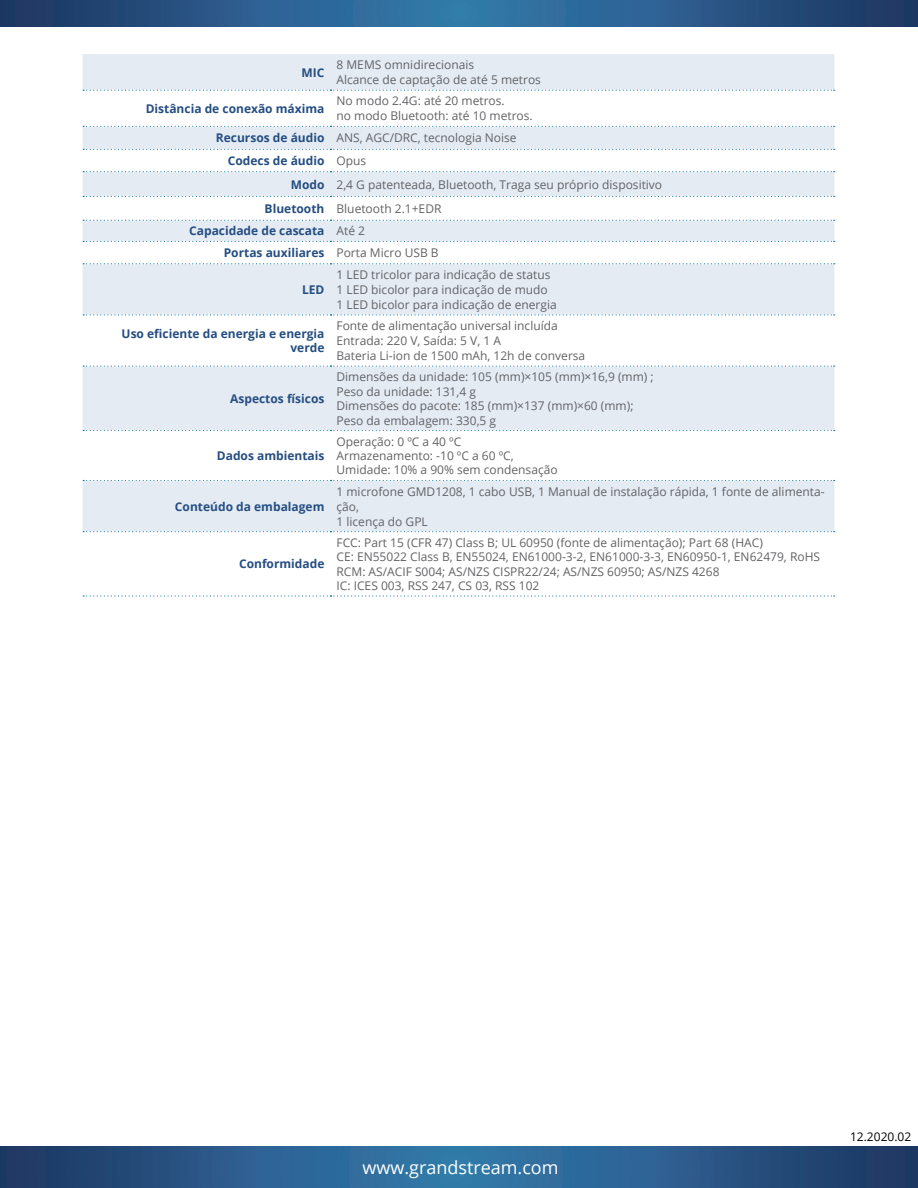
<style>
.page{position:relative;width:918px;height:1188px;background:#fff}
.page>*{position:absolute;margin:0;border:0;box-sizing:border-box;transform-origin:0 0}
.t1{font:18px "Open Sans";color:#fff}
.t2{font:12px/15px "Open Sans";color:#636366}
.t3{font:700 12px/14.4px "Open Sans";color:#254e82;text-align:right}
.t4{font:12px "Open Sans";color:#000}
</style>
<div class="page">
<svg style="left:0;top:0;width:918px;height:27px;background:#295988"></svg>
<svg style="left:0;top:1146px;width:918px;height:42px;background:#295988"></svg>
<svg style="left:83px;top:54px;width:751px;height:477px;fill:#e4ebf3"></svg>
<svg style="left:83px;top:90px;width:752px;height:1px"></svg>
<svg style="left:83px;top:126px;width:752px;height:1px"></svg>
<svg style="left:83px;top:149px;width:752px;height:1px"></svg>
<svg style="left:83px;top:171px;width:752px;height:1px"></svg>
<svg style="left:83px;top:196px;width:752px;height:1px"></svg>
<svg style="left:83px;top:220px;width:752px;height:1px"></svg>
<svg style="left:83px;top:241px;width:752px;height:1px"></svg>
<svg style="left:83px;top:263px;width:752px;height:1px"></svg>
<svg style="left:83px;top:314px;width:752px;height:2px"></svg>
<svg style="left:83px;top:366px;width:752px;height:1px"></svg>
<svg style="left:83px;top:430px;width:752px;height:1px"></svg>
<svg style="left:83px;top:480px;width:752px;height:1px"></svg>
<svg style="left:83px;top:531px;width:752px;height:1px"></svg>
<svg style="left:83px;top:595px;width:752px;height:2px"></svg>
<p class="t3" style="left:302px;top:65px;width:24px">MIC</p>
<p class="t3" style="left:146px;top:101px;width:180px">Distância de conexão máxima</p>
<p class="t2" style="left:337px;top:57px;width:139px">8 MEMS omnidirecionais</p>
<p class="t2" style="left:337px;top:72px;width:206px">Alcance de captação de até 5 metros</p>
<p class="t2" style="left:337px;top:93px;width:170px">No modo 2.4G: até 20 metros.</p>
<p class="t2" style="left:337px;top:108px;width:198px">no modo Bluetooth: até 10 metros.</p>
<p class="t3" style="left:216px;top:131px;width:110px">Recursos de áudio</p>
<p class="t2" style="left:337px;top:130px;width:182px">ANS, AGC/DRC, tecnologia Noise</p>
<p class="t3" style="left:228px;top:153px;width:98px">Codecs de áudio</p>
<p class="t2" style="left:337px;top:153px;width:31px">Opus</p>
<p class="t3" style="left:291px;top:177px;width:35px">Modo</p>
<p class="t2" style="left:337px;top:177px;width:327px">2,4 G patenteada, Bluetooth, Traga seu próprio dispositivo</p>
<p class="t3" style="left:265px;top:201px;width:61px">Bluetooth</p>
<p class="t2" style="left:337px;top:201px;width:106px">Bluetooth 2.1+EDR</p>
<p class="t3" style="left:189px;top:224px;width:137px">Capacidade de cascata</p>
<p class="t2" style="left:337px;top:223px;width:30px">Até 2</p>
<p class="t3" style="left:224px;top:245px;width:102px">Portas auxiliares</p>
<p class="t2" style="left:337px;top:245px;width:104px">Porta Micro USB B</p>
<p class="t3" style="left:302px;top:282px;width:24px">LED</p>
<p class="t2" style="left:337px;top:267px;width:215px">1 LED tricolor para indicação de status</p>
<p class="t2" style="left:337px;top:282px;width:213px">1 LED bicolor para indicação de mudo</p>
<p class="t2" style="left:337px;top:297px;width:222px">1 LED bicolor para indicação de energia</p>
<p class="t3" style="left:122px;top:326px;width:204px">Uso eficiente da energia e energia verde</p>
<p class="t3" style="left:230px;top:391px;width:96px">Aspectos físicos</p>
<p class="t3" style="left:217px;top:448px;width:109px">Dados ambientais</p>
<p class="t3" style="left:175px;top:499px;width:151px">Conteúdo da embalagem</p>
<p class="t3" style="left:239px;top:557px;width:87px">Conformidade</p>
<p class="t2" style="left:337px;top:318px;width:223px">Fonte de alimentação universal incluída</p>
<p class="t2" style="left:337px;top:333px;width:166px">Entrada: 220 V, Saída: 5 V, 1 A</p>
<p class="t2" style="left:337px;top:348px;width:250px">Bateria Li-ion de 1500 mAh, 12h de conversa</p>
<p class="t2" style="left:337px;top:369px;width:319px">Dimensões da unidade: 105 (mm)×105 (mm)×16,9 (mm) ;</p>
<p class="t2" style="left:337px;top:384px;width:141px">Peso da unidade: 131,4 g</p>
<p class="t2" style="left:337px;top:398px;width:299px">Dimensões do pacote: 185 (mm)×137 (mm)×60 (mm);</p>
<p class="t2" style="left:337px;top:412px;width:161px">Peso da embalagem: 330,5 g</p>
<p class="t2" style="left:337px;top:434px;width:126px">Operação: 0 ºC a 40 ºC</p>
<p class="t2" style="left:337px;top:448px;width:179px">Armazenamento: -10 ºC a 60 ºC,</p>
<p class="t2" style="left:337px;top:462px;width:223px">Umidade: 10% a 90% sem condensação</p>
<p class="t2" style="left:337px;top:484px;width:490px">1 microfone GMD1208, 1 cabo USB, 1 Manual de instalação rápida, 1 fonte de alimenta&shy;ção,<br>1 licença do GPL</p>
<p class="t2" style="left:337px;top:535px;width:428px">FCC: Part 15 (CFR 47) Class B; UL 60950 (fonte de alimentação); Part 68 (HAC)</p>
<p class="t2" style="left:337px;top:549px;width:485px">CE: EN55022 Class B, EN55024, EN61000-3-2, EN61000-3-3, EN60950-1, EN62479, RoHS</p>
<p class="t2" style="left:337px;top:563px;width:385px">RCM: AS/ACIF S004; AS/NZS CISPR22/24; AS/NZS 60950; AS/NZS 4268</p>
<p class="t2" style="left:337px;top:578px;width:204px">IC: ICES 003, RSS 247, CS 03, RSS 102</p>
<p class="t1" style="left:362px;top:1155px;width:198px">www.grandstream.com</p>
<p class="t4" style="left:850px;top:1128px;width:63px">12.2020.02</p>
</div>
